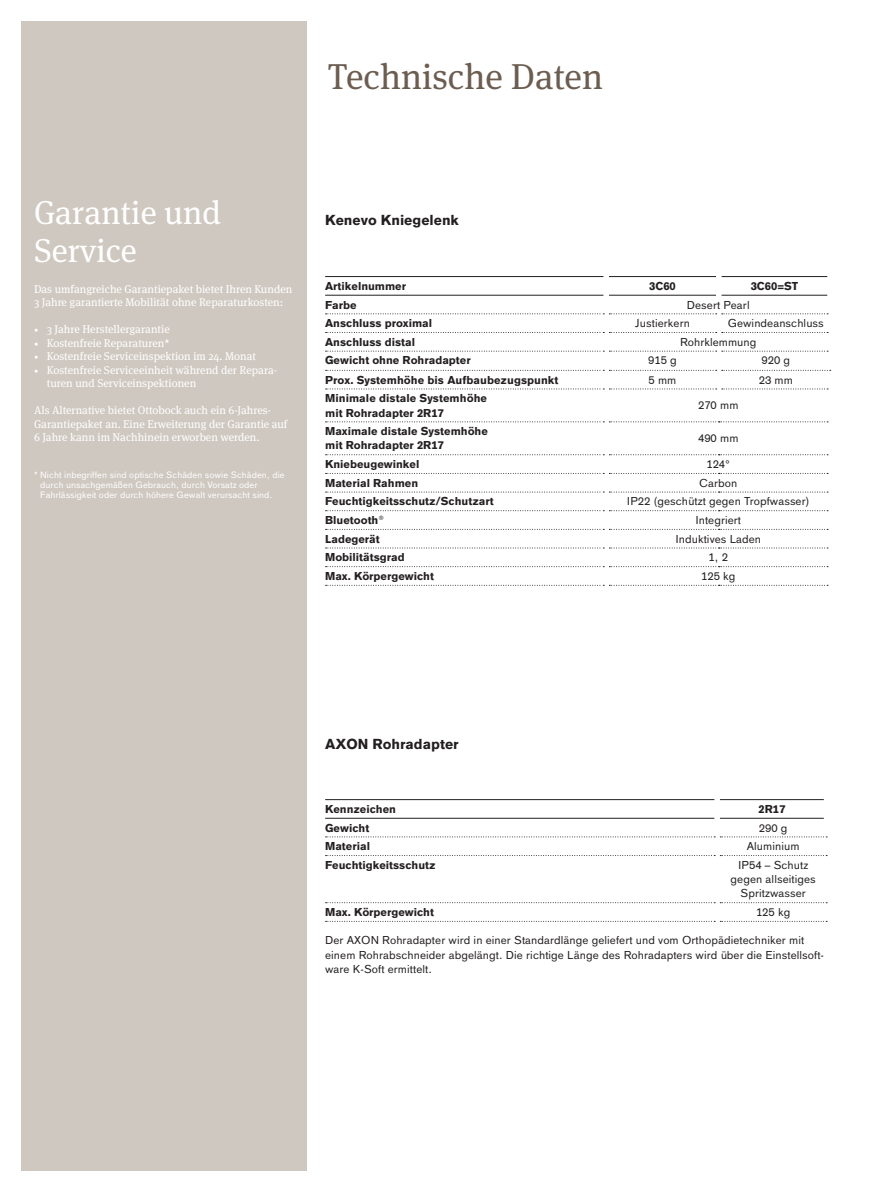
<style>
.page{position:relative;width:893px;height:1191px;background:#fff}
.page>*{position:absolute;margin:0;border:0;box-sizing:border-box;transform-origin:0 0}
.t1{font:36px "OBO Serif";color:#6c5d51}
.t2{font:33px/38.2px "OBO Serif";color:#fff}
.t3{font:700 14.25px "OBO Sans";color:#231f20}
.t4{font:11.25px/14.2px "OBO Sans";letter-spacing:.005em;color:#231f20}
.t5{font:700 11.25px/14.2px "OBO Sans";color:#231f20}
.t6{font:11.25px/13.5px "OBO Serif";color:#fff}
.t7{font:9px/9.8px "OBO Sans";letter-spacing:.005em;color:#fff}
.s1{font-size:8.4px}
.s2{font-weight:400}
</style>
<div class="page">
<svg style="left:325px;top:313px;width:279px;height:142px"></svg>
<hr style="left:325px;top:276px;width:279px;height:1px;background:#231f20">
<hr style="left:609px;top:276px;width:107px;height:1px;background:#231f20">
<hr style="left:721px;top:276px;width:106px;height:1px;background:#231f20">
<hr style="left:325px;top:295px;width:279px;height:1px;background:#231f20">
<hr style="left:609px;top:295px;width:107px;height:1px;background:#231f20">
<hr style="left:721px;top:295px;width:106px;height:1px;background:#231f20">
<svg style="left:326px;top:313px;width:502px;height:1px"></svg>
<svg style="left:326px;top:332px;width:502px;height:1px"></svg>
<svg style="left:326px;top:351px;width:502px;height:1px"></svg>
<svg style="left:326px;top:370px;width:505px;height:1px"></svg>
<svg style="left:326px;top:388px;width:502px;height:1px"></svg>
<svg style="left:326px;top:421px;width:502px;height:1px"></svg>
<svg style="left:326px;top:454px;width:502px;height:1px"></svg>
<svg style="left:326px;top:473px;width:502px;height:1px"></svg>
<svg style="left:326px;top:492px;width:502px;height:1px"></svg>
<svg style="left:326px;top:510px;width:502px;height:1px"></svg>
<svg style="left:326px;top:529px;width:502px;height:1px"></svg>
<svg style="left:326px;top:547px;width:502px;height:1px"></svg>
<svg style="left:326px;top:566px;width:502px;height:1px"></svg>
<svg style="left:326px;top:585px;width:502px;height:1px"></svg>
<hr style="left:325px;top:799px;width:390px;height:1px;background:#231f20">
<hr style="left:720px;top:799px;width:104px;height:1px;background:#231f20">
<hr style="left:325px;top:818px;width:390px;height:1px;background:#231f20">
<hr style="left:720px;top:818px;width:104px;height:1px;background:#231f20">
<svg style="left:326px;top:836px;width:501px;height:1px"></svg>
<svg style="left:326px;top:855px;width:501px;height:1px"></svg>
<svg style="left:326px;top:902px;width:501px;height:1px"></svg>
<svg style="left:326px;top:921px;width:501px;height:1px"></svg>
<div style="left:21px;top:21px;width:285px;height:1149px;background:#cfc8c0"></div>
<h1 class="t1" style="left:328px;top:55px;width:277px">Technische Daten</h1>
<h2 class="t2" style="left:34px;top:193px;width:189px">Garantie und<br>Service</h2>
<p class="t6" style="left:34px;top:282px;width:260px">Das umfangreiche Garantiepaket bietet Ihren Kunden<br>3 Jahre garantierte Mobilität ohne Reparaturkosten:</p>
<p class="t6" style="left:34px;top:323px;width:137px"><span class="s1">•</span> 3 Jahre Herstellergarantie</p>
<p class="t6" style="left:34px;top:336px;width:137px"><span class="s1">•</span> Kostenfreie Reparaturen*</p>
<p class="t6" style="left:34px;top:350px;width:224px"><span class="s1">•</span> Kostenfreie Serviceinspektion im 24. Monat</p>
<p class="t6" style="left:47px;top:363px;width:232px;text-indent:-13px"><span class="s1">•</span> Kostenfreie Serviceeinheit während der Repara&shy;turen und Serviceinspektionen</p>
<p class="t6" style="left:34px;top:404px;width:255px">Als Alternative bietet Ottobock auch ein 6-Jahres-<br>Garantiepaket an. Eine Erweiterung der Garantie auf<br>6 Jahre kann im Nachhinein erworben werden.</p>
<p class="t7" style="left:40px;top:470px;width:246px;text-indent:-6px">* Nicht inbegriffen sind optische Schäden sowie Schäden, die durch unsachgemäßen Gebrauch, durch Vorsatz oder<br>Fahrlässigkeit oder durch höhere Gewalt verursacht sind.</p>
<p class="t3" style="left:325px;top:211px;width:135px">Kenevo Kniegelenk</p>
<p class="t5" style="left:325px;top:279px;width:82px">Artikelnummer</p>
<p class="t5" style="left:649px;top:279px;width:28px">3C60</p>
<p class="t5" style="left:751px;top:279px;width:49px">3C60=ST</p>
<p class="t5" style="left:325px;top:297px;width:33px">Farbe</p>
<p class="t4" style="left:687px;top:297px;width:64px">Desert Pearl</p>
<p class="t5" style="left:325px;top:316px;width:109px">Anschluss proximal</p>
<p class="t4" style="left:635px;top:316px;width:56px">Justierkern</p>
<p class="t4" style="left:728px;top:316px;width:98px">Gewindeanschluss</p>
<p class="t5" style="left:325px;top:335px;width:91px">Anschluss distal</p>
<p class="t4" style="left:680px;top:335px;width:78px">Rohrklemmung</p>
<p class="t5" style="left:325px;top:353px;width:147px">Gewicht ohne Rohradapter</p>
<p class="t4" style="left:648px;top:353px;width:30px">915 g</p>
<p class="t4" style="left:761px;top:353px;width:30px">920 g</p>
<p class="t5" style="left:325px;top:373px;width:235px">Prox. Systemhöhe bis Aufbaubezugspunkt</p>
<p class="t4" style="left:649px;top:373px;width:29px">5 mm</p>
<p class="t4" style="left:759px;top:373px;width:36px">23 mm</p>
<p class="t5" style="left:325px;top:391px;width:163px">Minimale distale Systemhöhe mit Rohradapter 2R17</p>
<p class="t4" style="left:698px;top:398px;width:42px">270 mm</p>
<p class="t5" style="left:325px;top:424px;width:164px">Maximale distale Systemhöhe mit Rohradapter 2R17</p>
<p class="t4" style="left:698px;top:431px;width:42px">490 mm</p>
<p class="t5" style="left:325px;top:457px;width:96px">Kniebeugewinkel</p>
<p class="t4" style="left:706px;top:457px;width:25px">124°</p>
<p class="t5" style="left:325px;top:476px;width:95px">Material Rahmen</p>
<p class="t4" style="left:699px;top:476px;width:40px">Carbon</p>
<p class="t5" style="left:325px;top:494px;width:170px">Feuchtigkeitsschutz/Schutzart</p>
<p class="t4" style="left:627px;top:494px;width:184px">IP22 (geschützt gegen Tropfwasser)</p>
<p class="t5" style="left:325px;top:513px;width:60px">Bluetooth<span class="s2">®</span></p>
<p class="t4" style="left:695px;top:513px;width:47px">Integriert</p>
<p class="t5" style="left:325px;top:532px;width:56px">Ladegerät</p>
<p class="t4" style="left:675px;top:532px;width:87px">Induktives Laden</p>
<p class="t5" style="left:325px;top:550px;width:81px">Mobilitätsgrad</p>
<p class="t4" style="left:709px;top:550px;width:21px">1, 2</p>
<p class="t5" style="left:325px;top:569px;width:110px">Max. Körpergewicht</p>
<p class="t4" style="left:701px;top:569px;width:36px">125 kg</p>
<p class="t3" style="left:325px;top:735px;width:135px">AXON Rohradapter</p>
<p class="t5" style="left:325px;top:802px;width:72px">Kennzeichen</p>
<p class="t5" style="left:758px;top:802px;width:28px">2R17</p>
<p class="t5" style="left:325px;top:820px;width:46px">Gewicht</p>
<p class="t4" style="left:759px;top:820px;width:30px">290 g</p>
<p class="t5" style="left:325px;top:839px;width:46px">Material</p>
<p class="t4" style="left:747px;top:839px;width:54px">Aluminium</p>
<p class="t5" style="left:325px;top:858px;width:112px">Feuchtigkeitsschutz</p>
<p class="t4" style="left:731px;top:858px;width:87px;text-align:center">IP54 – Schutz gegen allseitiges<br>Spritzwasser</p>
<p class="t5" style="left:325px;top:905px;width:110px">Max. Körpergewicht</p>
<p class="t4" style="left:756px;top:905px;width:36px">125 kg</p>
<p class="t4" style="left:325px;top:933px;width:500px">Der AXON Rohradapter wird in einer Standardlänge geliefert und vom Orthopädietechniker mit einem Rohrabschneider abgelängt. Die richtige Länge des Rohradapters wird über die Einstellsoft&shy;ware K-Soft ermittelt.</p>
</div>
